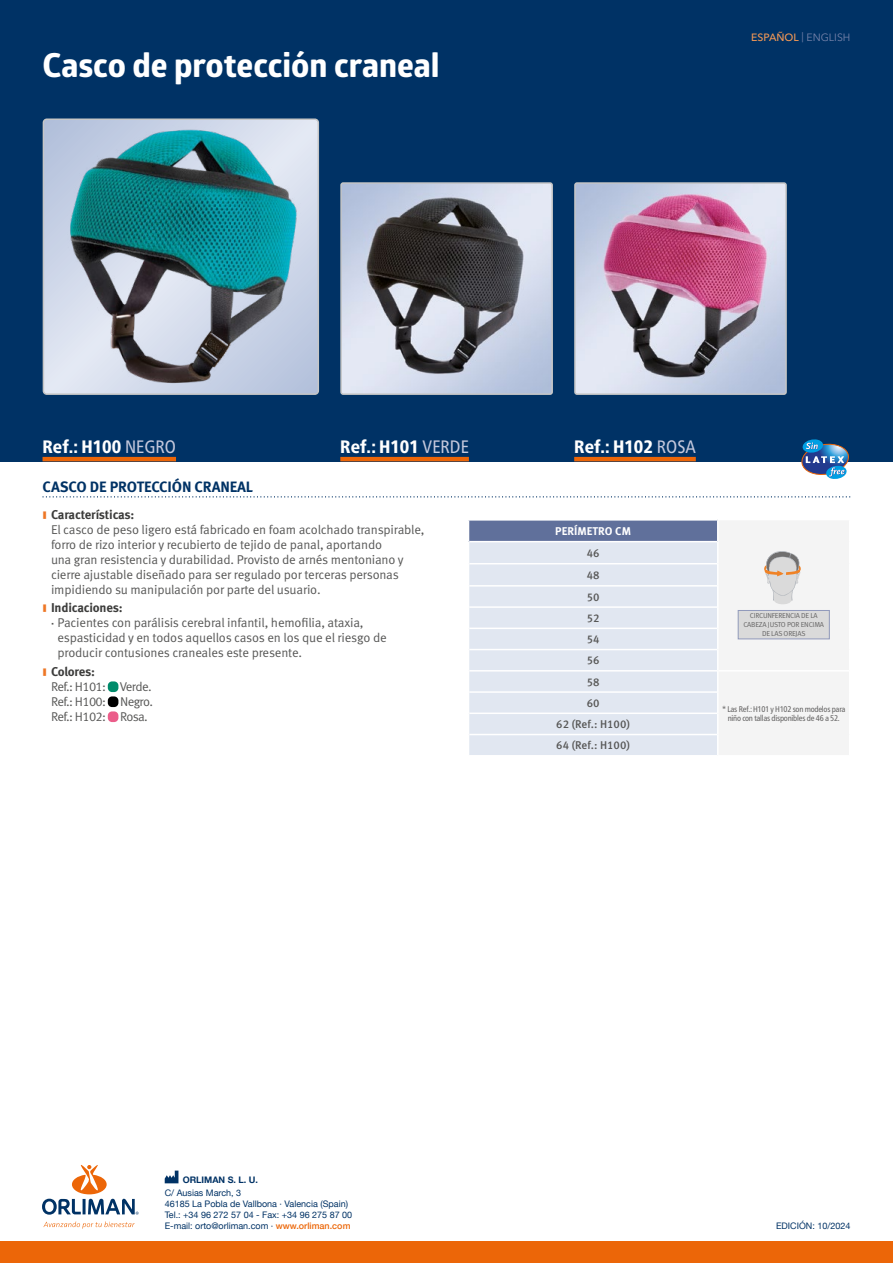
<style>
.page{position:relative;width:893px;height:1263px;background:#fff}
.page>*{position:absolute;margin:0;border:0;box-sizing:border-box;transform-origin:0 0}
.t1{font:700 33px "Globerx";color:#fff}
.t2{font:800 condensed 18px "Frutiger Neue LTW1 G";color:#fff}
.t3{font:700 15px "Meta Pro";letter-spacing:-.01em;color:#003265}
.t4{font:12.75px/15px "Meta Pro Norm";letter-spacing:-.015em;color:#575756}
.t5{font:700 12.75px "Meta Pro";letter-spacing:-.015em;color:#3c3c3b}
.t6{font:500 11.25px/21.5px "Meta Pro";color:#575756;text-align:justify}
.t7{font:700 11.25px "Meta Pro";color:#fff}
.t8{font:10.5px "Avenir Next Cyr";color:#7884ab}
.t9{font:9px/10.8px "Helvetica Neue";color:#003265}
.t10{font:700 9px "Helvetica Neue";color:#003265}
.t11{font:condensed 8.25px/9px "Frutiger Neue LTW1 G";letter-spacing:-.03em;color:#646363;text-align:center}
.t12{font:7.2px/9px "Meta Pro Norm";letter-spacing:-.03em;color:#646363;text-align:center}
.s1{font-weight:500;color:#f49855}
.s2{font-weight:400;color:#c5c9dd}
.s3{font-weight:500;color:#ec6608}
</style>
<div class="page">
<div style="left:0;top:0;width:893px;height:461px;background:#003265"></div>
<svg style="left:165px;top:1170px;width:13px;height:13px"></svg>
<div style="left:0;top:1242px;width:893px;height:21px;background:#ec6608"></div>
<svg style="left:43px;top:1221px;width:92px;height:8px"></svg>
<svg style="left:42px;top:1165px;width:97px;height:50px"></svg>
<svg style="left:43px;top:496px;width:807px;height:1px"></svg>
<div style="left:108px;top:681px;width:10px;height:11px;background:#008b6b;border-radius:4px"></div>
<div style="left:108px;top:696px;width:10px;height:11px;background:#000;border-radius:4px"></div>
<div style="left:108px;top:711px;width:10px;height:11px;background:#eb5d8a;border-radius:4px"></div>
<hr style="left:43px;top:457px;width:133px;height:4px;background:#ec6608">
<div style="left:468px;top:519px;width:250px;height:23px;background:#60709b"></div>
<div style="left:469px;top:542px;width:248px;height:213px;background:#e1e7f1"></div>
<hr style="left:469px;top:541px;width:248px;height:1px;background:#fff">
<hr style="left:469px;top:563px;width:248px;height:1px;background:#fff">
<hr style="left:469px;top:585px;width:248px;height:2px;background:#fff">
<hr style="left:469px;top:606px;width:248px;height:2px;background:#fff">
<hr style="left:469px;top:628px;width:248px;height:1px;background:#fff">
<hr style="left:469px;top:649px;width:248px;height:1px;background:#fff">
<hr style="left:469px;top:670px;width:248px;height:1px;background:#fff">
<hr style="left:469px;top:691px;width:248px;height:2px;background:#fff">
<hr style="left:469px;top:712px;width:248px;height:2px;background:#fff">
<hr style="left:469px;top:734px;width:248px;height:1px;background:#fff">
<hr style="left:468px;top:519px;width:250px;height:1px;background:#fff">
<svg style="left:468px;top:520px;width:1px;height:22px"></svg>
<svg style="left:717px;top:519px;width:132px;height:236px"></svg>
<img style="left:43px;top:119px;width:273px;height:275px">
<div style="left:43px;top:118px;width:276px;height:277px;border:2px solid #c6c6c6;border-radius:3px"></div>
<img style="left:343px;top:185px;width:207px;height:207px">
<div style="left:340px;top:182px;width:213px;height:213px;border:2px solid #c6c6c6;border-radius:2px"></div>
<img style="left:577px;top:185px;width:207px;height:207px">
<div style="left:574px;top:182px;width:213px;height:213px;border:2px solid #c6c6c6;border-radius:2px"></div>
<svg style="left:801px;top:439px;width:49px;height:40px"></svg>
<hr style="left:574px;top:457px;width:122px;height:4px;background:#ec6608">
<hr style="left:340px;top:457px;width:129px;height:4px;background:#ec6608">
<h1 class="t1" style="left:43px;top:41px;width:399px">Casco de protección craneal</h1>
<p class="t8" style="left:751px;top:31px;width:101px"><span class="s1">ESPAÑOL</span> | ENGLISH</p>
<h2 class="t2" style="left:43px;top:436px;width:135px">Ref.: H100 <span class="s2">NEGRO</span></h2>
<h2 class="t2" style="left:340px;top:436px;width:130px">Ref.: H101 <span class="s2">VERDE</span></h2>
<h2 class="t2" style="left:574px;top:436px;width:123px">Ref.: H102 <span class="s2">ROSA</span></h2>
<p class="t3" style="left:43px;top:475px;width:212px">CASCO DE PROTECCIÓN CRANEAL</p>
<p class="t5" style="left:43px;top:505px;width:93px"><sup>▍</sup> Características:</p>
<p class="t4" style="left:51px;top:521px;width:375px">El casco de peso ligero está fabricado en foam acolchado transpirable, forro de rizo interior y recubierto de tejido de panal, aportando<br>una gran resistencia y durabilidad. Provisto de arnés mentoniano y cierre ajustable diseñado para ser regulado por terceras personas impidiendo su manipulación por parte del usuario.</p>
<p class="t5" style="left:43px;top:598px;width:82px"><sup>▍</sup> Indicaciones:</p>
<p class="t4" style="left:57px;top:615px;width:331px;text-indent:-8px">▪ Pacientes con parálisis cerebral infantil, hemofilia, ataxia, espasticidad y en todos aquellos casos en los que el riesgo de producir contusiones craneales este presente.</p>
<p class="t5" style="left:43px;top:661px;width:54px"><sup>▍</sup> Colores:</p>
<p class="t4" style="left:51px;top:678px;width:103px;text-align:justify">Ref.: H101: Verde.<br>Ref.: H100: Negro.<br>Ref.: H102: Rosa.</p>
<p class="t7" style="left:555px;top:522px;width:77px">PERÍMETRO CM</p>
<p class="t6" style="left:587px;top:542px;width:14px">46<br>48<br>50<br>52<br>54<br>56<br>58</p>
<p class="t6" style="left:556px;top:692px;width:75px;text-align:center">60<br>62 (Ref.: H100)<br>64 (Ref.: H100)</p>
<p class="t12" style="left:743px;top:611px;width:82px">CIRCUNFERENCIA DE LA<br>CABEZA JUSTO POR ENCIMA<br>DE LAS OREJAS</p>
<p class="t11" style="left:722px;top:704px;width:125px">* Las Ref.: H101 y H102 son modelos para niño con tallas disponibles de 46 a 52.</p>
<p class="t10" style="left:183px;top:1173px;width:77px">ORLIMAN S. L. U.</p>
<p class="t9" style="left:165px;top:1188px;width:189px">C/ Ausias March, 3<br>46185 La Pobla de Vallbona · Valencia (Spain)<br>Tel.: +34 96 272 57 04 - Fax: +34 96 275 87 00<br>E-mail: orto@orliman.com · <span class="s3">www.orliman.com</span></p>
<p class="t9" style="left:776px;top:1221px;width:76px">EDICIÓN: 10/2024</p>
</div>
